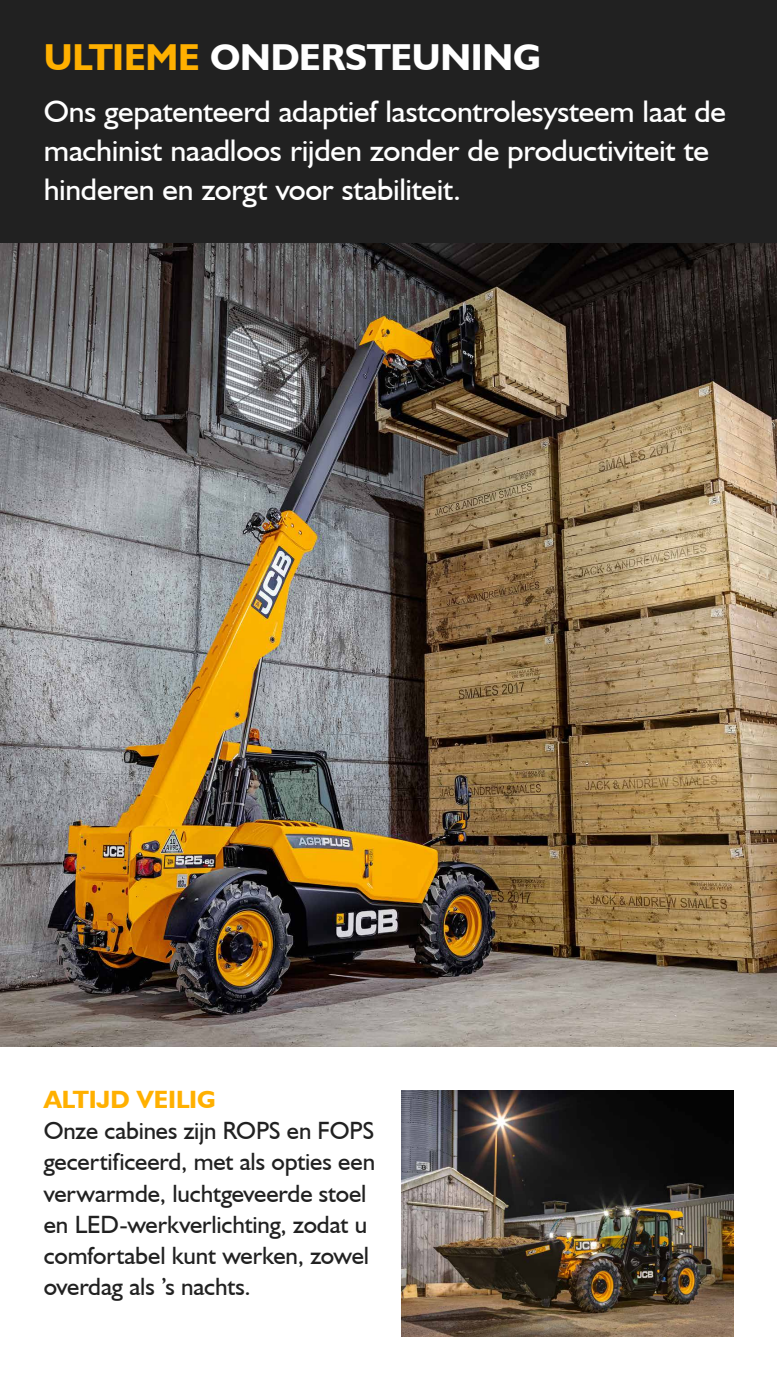
<style>
.page{position:relative;width:777px;height:1380px;background:#fff}
.page>*{position:absolute;margin:0;border:0;box-sizing:border-box;transform-origin:0 0}
.t1{font:700 37.5px "JCB Euro";letter-spacing:-.01em;color:#fff}
.t2{font:31.25px/39.1px "JCB Euro Roman";letter-spacing:-.01em;color:#fff}
.t3{font:25px/31.2px "JCB Euro Roman";letter-spacing:-.005em;color:#212121}
.t4{font:700 25px "JCB Euro";letter-spacing:-.005em;color:#ffb000}
.s1{color:#ffb000}
</style>
<div class="page">
<img style="left:0;top:243px;width:776px;height:804px">
<div style="left:0;top:0;width:776px;height:243px;background:#212121"></div>
<img style="left:401px;top:1091px;width:331px;height:245px">
<h1 class="t1" style="left:44px;top:33px;width:498px"><span class="s1">ULTIEME</span> ONDERSTEUNING</h1>
<p class="t2" style="left:44px;top:91px;width:683px">Ons gepatenteerd adaptief lastcontrolesysteem laat de machinist naadloos rijden zonder de productiviteit te hinderen en zorgt voor stabiliteit.</p>
<p class="t4" style="left:44px;top:1084px;width:173px">ALTIJD VEILIG</p>
<p class="t3" style="left:44px;top:1115px;width:333px">Onze cabines zijn ROPS en FOPS gecertificeerd, met als opties een verwarmde, luchtgeveerde stoel en LED‑werkverlichting, zodat u comfortabel kunt werken, zowel overdag als ’s nachts.</p>
</div>
